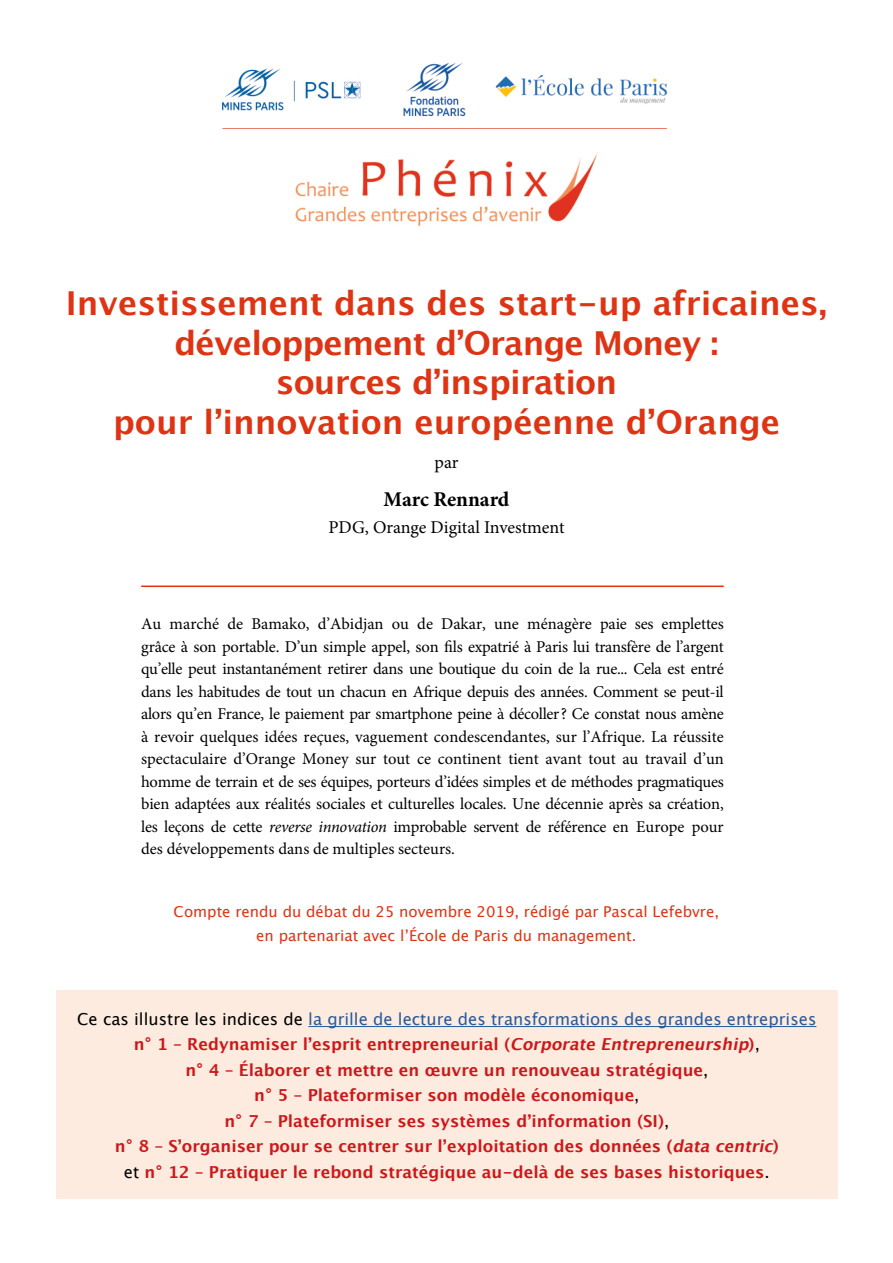
<style>
.page{position:relative;width:893px;height:1263px;background:#fff}
.page>*{position:absolute;margin:0;border:0;box-sizing:border-box;transform-origin:0 0}
.t1{font:700 33px/39.6px "Lucida Grande";color:#de3414;text-align:center}
.t2{font:700 21px "Minion Pro";letter-spacing:-.005em;color:#000}
.t3{font:18px "Minion Pro";color:#000}
.t4{font:16.5px/22.5px "Minion Pro";color:#000;text-align:justify}
.t5{font:700 16.5px/25.5px "Lucida Grande";color:#cd1719;text-align:center}
.t6{font:15px/24px "Lucida Grande";color:#de3414;text-align:center}
.s1{font-style:italic}
.s2{font-weight:400;color:#000}
.s3{font-weight:400;color:#275b9b}
</style>
<div class="page">
<img style="left:222px;top:62px;width:446px;height:164px">
<div style="left:56px;top:991px;width:782px;height:208px;background:#fdebdf"></div>
<hr style="left:308px;top:1026px;width:508px;height:1px;background:#275b9b">
<hr style="left:141px;top:585px;width:583px;height:2px;background:#de3414">
<h1 class="t1" style="left:66px;top:283px;width:763px">Investissement dans des start-up africaines, développement d’Orange Money :<br>sources d’inspiration<br>pour l’innovation européenne d’Orange</h1>
<p class="t3" style="left:434px;top:450px;width:25px">par</p>
<p class="t2" style="left:383px;top:484px;width:127px">Marc Rennard</p>
<p class="t3" style="left:328px;top:515px;width:238px">PDG, Orange Digital Investment</p>
<p class="t4" style="left:141px;top:613px;width:584px">Au marché de Bamako, d’Abidjan ou de Dakar, une ménagère paie ses emplettes grâce à son portable. D’un simple appel, son fils expatrié à Paris lui transfère de l’argent qu’elle peut instantanément retirer dans une boutique du coin de la rue... Cela est entré dans les habitudes de tout un chacun en Afrique depuis des années. Comment se peut-il alors qu’en France, le paiement par smartphone peine à décoller? Ce constat nous amène à revoir quelques idées reçues, vaguement condescendantes, sur l’Afrique. La réussite spectaculaire d’Orange Money sur tout ce continent tient avant tout au travail d’un homme de terrain et de ses équipes, porteurs d’idées simples et de méthodes pragmatiques bien adaptées aux réalités sociales et culturelles locales. Une décennie après sa création, les leçons de cette <span class="s1">reverse innovation</span> improbable servent de référence en Europe pour des développements dans de multiples secteurs.</p>
<p class="t6" style="left:174px;top:900px;width:547px">Compte rendu du débat du 25 novembre 2019, rédigé par Pascal Lefebvre, en partenariat avec l’École de Paris du management.</p>
<p class="t5" style="left:77px;top:1006px;width:741px"><span class="s2">Ce cas illustre les indices de</span> <span class="s3">la grille de lecture des transformations des grandes entreprises </span>n° 1 – Redynamiser l’esprit entrepreneurial (<span class="s1">Corporate Entrepreneurship</span>)<span class="s2">,<br></span>n° 4 – Élaborer et mettre en œuvre un renouveau stratégique<span class="s2">,<br></span>n° 5 – Plateformiser son modèle économique<span class="s2">,<br></span>n° 7 – Plateformiser ses systèmes d’information (SI)<span class="s2">,<br></span>n° 8 – S’organiser pour se centrer sur l’exploitation des données (<span class="s1">data centric</span>)<br><span class="s2">et</span> n° 12 – Pratiquer le rebond stratégique au-delà de ses bases historiques<span class="s2">.</span></p>
</div>
